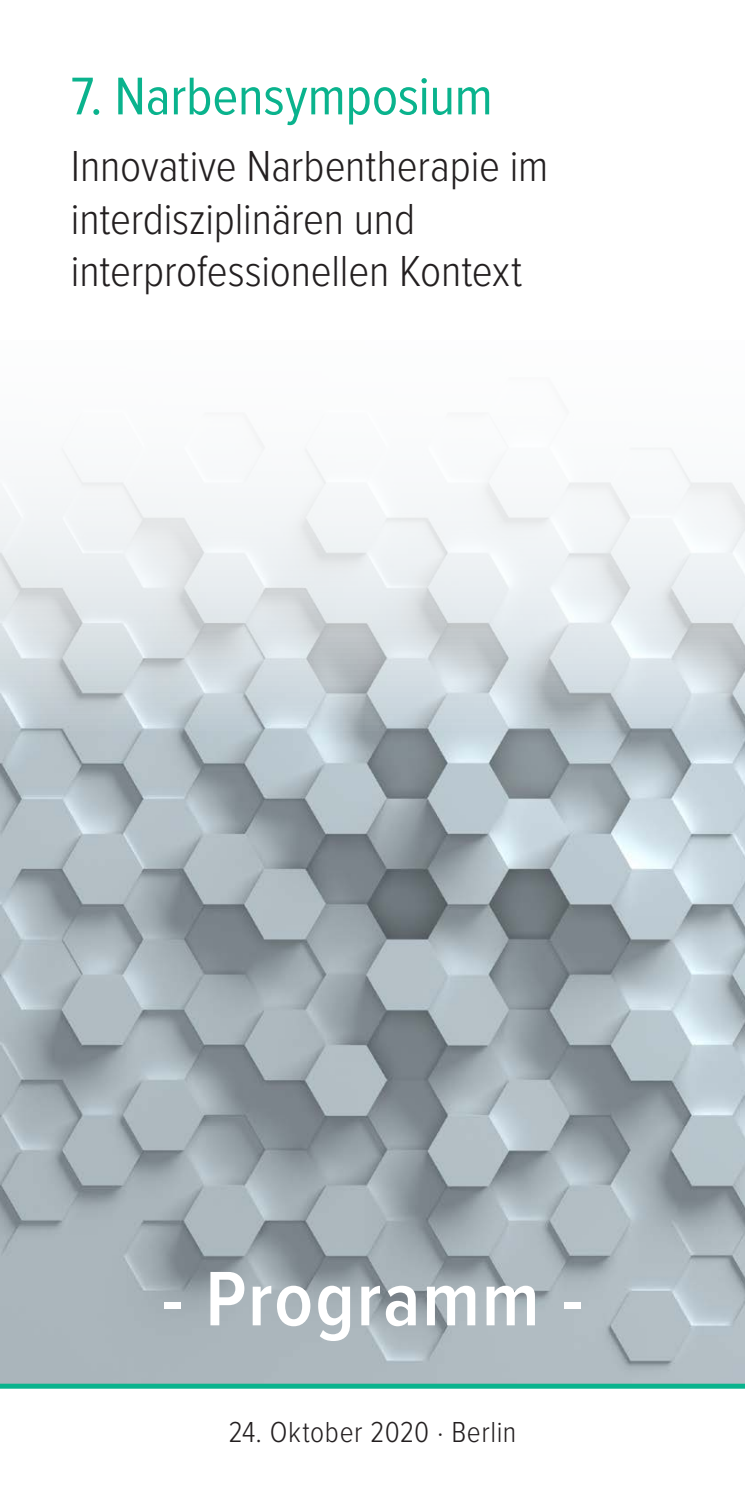
<style>
.page{position:relative;width:745px;height:1489px;background:#fff}
.page>*{position:absolute;margin:0;border:0;box-sizing:border-box;transform-origin:0 0}
.t1{font:600 80px "Proxima Nova Cond";letter-spacing:.02em;color:#fff}
.t2{font:55px "Proxima Nova Cond";letter-spacing:-.005em;color:#0ab38d}
.t3{font:300 45px/52.5px "Proxima Nova Cond";letter-spacing:-.005em;color:#231f20}
.t4{font:300 30px "Proxima Nova Cond";letter-spacing:.015em;color:#231f20}
</style>
<div class="page">
<img style="left:0;top:421px;width:744px;height:962px">
<div style="left:0;top:1383px;width:744px;height:5px;background:#0ab38d"></div>
<p class="t2" style="left:71px;top:56px;width:423px">7. Narbensymposium</p>
<p class="t3" style="left:71px;top:137px;width:478px">Innovative Narbentherapie im interdisziplinären und interprofessionellen Kontext</p>
<h1 class="t1" style="left:162px;top:1239px;width:422px">- Programm -</h1>
<p class="t4" style="left:228px;top:1409px;width:289px">24. Oktober 2020 · Berlin</p>
</div>
